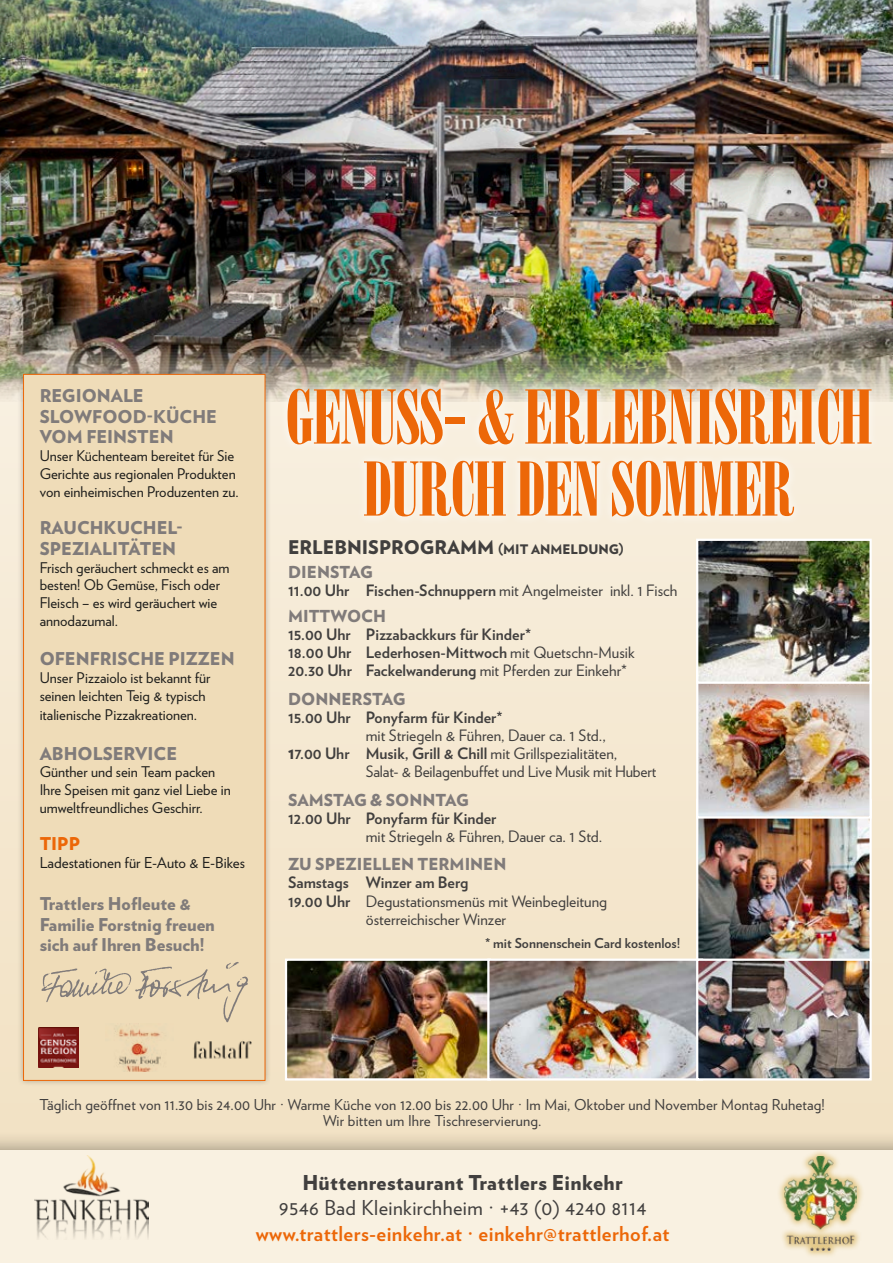
<style>
.page{position:relative;width:893px;height:1263px;background:#fff}
.page>*{position:absolute;margin:0;border:0;box-sizing:border-box;transform-origin:0 0}
.t1{font:75px/72px "Bodoni Std Poster Compressed";letter-spacing:-.02em;color:#ec6708;text-align:center}
.Absatzformat_3{font:700 20.55px "Verlag";letter-spacing:.02em;color:#ec6708}
.Absatzformat_3-2{font:20.55px "Verlag";letter-spacing:.02em;color:#413f3e}
.Absatzformat_3-3{font:900 20.55px "Verlag";letter-spacing:.02em;color:#413f3e}
.t2{font:900 18.75px "Verlag";color:#413f3e}
.t3{font:900 17.7px/20.7px "Verlag";color:#807b7a}
.t4{font:900 17.7px "Verlag";color:#ec6708}
.t5{font:900 16.5px "Verlag";color:#807b7a}
.t6{font:700 15.75px/18.1px "Verlag";color:#413f3e}
.t7{font:15.75px/18.1px "Verlag";color:#413f3e}
.Absatzformat_1{font:15px "Verlag";letter-spacing:.01em;color:#413f3e}
.t8{font:15px "Verlag";color:#1d1d1b}
.t9{font:14.7px/17.9px "Verlag";color:#1d1d1b}
.t10{font:700 13.65px "Verlag";color:#413f3e}
.s1{font-size:13.2px}
.s2{font-weight:400}
.s3{font-weight:900}
.s4{font-weight:700}
</style>
<div class="page">
<div style="left:0;top:1149px;width:893px;height:114px;background:#f9f1e1"></div>
<div style="left:0;top:0;width:893px;height:1151px;background:#1d1d1b;opacity:.5"></div>
<img style="left:0;top:0;width:893px;height:402px">
<img style="left:288px;top:961px;width:199px;height:116px">
<div style="left:285px;top:958px;width:206px;height:122px;border:2px solid #fff"></div>
<img style="left:699px;top:819px;width:170px;height:139px">
<div style="left:696px;top:799px;width:176px;height:162px;border:2px solid #fff"></div>
<img style="left:699px;top:684px;width:170px;height:132px">
<div style="left:696px;top:670px;width:176px;height:149px;border:2px solid #fff"></div>
<img style="left:699px;top:542px;width:170px;height:139px">
<div style="left:696px;top:539px;width:176px;height:145px;border:2px solid #fff"></div>
<img style="left:490px;top:961px;width:379px;height:116px">
<div style="left:487px;top:958px;width:216px;height:122px;border:2px solid #fff"></div>
<div style="left:696px;top:958px;width:176px;height:122px;border:2px solid #fff"></div>
<div style="left:17px;top:368px;width:254px;height:718px;background:#1d1d1b;opacity:.3"></div>
<div style="left:23px;top:374px;width:242px;height:706px;background:#efdcb8;border:1px solid #ec6708"></div>
<img style="left:41px;top:962px;width:207px;height:61px">
<img style="left:38px;top:1027px;width:40px;height:40px">
<img style="left:115px;top:1028px;width:46px;height:44px">
<img style="left:193px;top:1041px;width:59px;height:18px">
<div style="left:777px;top:1149px;width:87px;height:109px;background:#ce9e29;opacity:.5"></div>
<img style="left:784px;top:1157px;width:73px;height:93px">
<img style="left:34px;top:1155px;width:114px;height:84px">
<div style="left:278px;top:380px;width:602px;height:146px;background:#fff;opacity:.67"></div>
<p class="t3" style="left:40px;top:384px;width:179px">REGIONALE<br>SLOWFOOD-KÜCHE</p>
<p class="t3" style="left:40px;top:426px;width:136px">VOM FEINSTEN</p>
<p class="t9" style="left:40px;top:446px;width:200px">Unser Küchenteam bereitet für Sie<br>Gerichte aus regionalen Produkten von einheimischen Produzenten zu.</p>
<p class="t3" style="left:40px;top:516px;width:145px">RAUCHKUCHEL-<br>SPEZIALITÄTEN</p>
<p class="t9" style="left:40px;top:557px;width:191px">Frisch geräuchert schmeckt es am besten! Ob Gemüse, Fisch oder<br>Fleisch – es wird geräuchert wie annodazumal.</p>
<p class="t3" style="left:40px;top:648px;width:197px">OFENFRISCHE PIZZEN</p>
<p class="t9" style="left:40px;top:668px;width:172px">Unser Pizzaiolo ist bekannt für seinen leichten Teig &amp; typisch</p>
<p class="t9" style="left:40px;top:705px;width:159px">italienische Pizzakreationen.</p>
<p class="t3" style="left:40px;top:742px;width:139px">ABHOLSERVICE</p>
<p class="t9" style="left:40px;top:762px;width:193px">Günther und sein Team packen<br>Ihre Speisen mit ganz viel Liebe in umweltfreundliches Geschirr.</p>
<p class="t4" style="left:40px;top:829px;width:42px">TIPP</p>
<p class="t8" style="left:40px;top:852px;width:207px">Ladestationen für E-Auto &amp; E-Bikes</p>
<p class="t3" style="left:40px;top:892px;width:177px">Trattlers Hofleute &amp;<br>Familie Forstnig freuen sich auf Ihren Besuch!</p>
<p class="t1" style="left:285px;top:381px;width:589px">GENUSS- &amp; ERLEBNISREICH<br>DURCH DEN SOMMER</p>
<p class="t2" style="left:288px;top:531px;width:337px">ERLEBNISPROGRAMM <span class="s1">(MIT ANMELDUNG)</span></p>
<p class="t5" style="left:288px;top:558px;width:86px">DIENSTAG</p>
<p class="t6" style="left:288px;top:580px;width:391px">11.00 Uhr Fischen-Schnuppern <span class="s2">mit Angelmeister inkl. 1 Fisch</span></p>
<p class="t5" style="left:288px;top:602px;width:100px">MITTWOCH</p>
<p class="t6" style="left:288px;top:624px;width:348px">15.00 Uhr Pizzabackkurs für Kinder*<br>18.00 Uhr Lederhosen-Mittwoch <span class="s2">mit Quetschn-Musik</span></p>
<p class="t6" style="left:288px;top:661px;width:341px">20.30 Uhr Fackelwanderung <span class="s2">mit Pferden zur Einkehr*</span></p>
<p class="t5" style="left:288px;top:685px;width:119px">DONNERSTAG</p>
<p class="t6" style="left:288px;top:707px;width:216px">15.00 Uhr Ponyfarm für Kinder*</p>
<p class="t7" style="left:366px;top:725px;width:242px">mit Striegeln &amp; Führen, Dauer ca. 1 Std.,</p>
<p class="t6" style="left:288px;top:744px;width:331px"><span class="s3">1</span>7.00 Uhr Musik, Grill &amp; Chill <span class="s2">mit Grillspezialitäten,</span></p>
<p class="t7" style="left:366px;top:762px;width:292px">Salat- &amp; Beilagenbuffet und Live Musik mit Hubert</p>
<p class="t5" style="left:288px;top:786px;width:182px">SAMSTAG &amp; SONNTAG</p>
<p class="t7" style="left:366px;top:808px;width:238px;text-indent:-78px"><span class="s4">12.00 Uhr Ponyfarm für Kinder<br></span>mit Striegeln &amp; Führen, Dauer ca. 1 Std.</p>
<p class="t5" style="left:288px;top:851px;width:220px">ZU SPEZIELLEN TERMINEN</p>
<p class="t6" style="left:288px;top:873px;width:182px">Samstags Winzer am Berg</p>
<p class="t7" style="left:288px;top:891px;width:321px"><span class="s4">19.00 Uhr</span> Degustationsmenüs mit Weinbegleitung</p>
<p class="t7" style="left:366px;top:909px;width:142px">österreichischer Winzer</p>
<p class="t10" style="left:485px;top:933px;width:197px">* mit Sonnenschein Card kostenlos!</p>
<p class="Absatzformat_1" style="left:40px;top:1093px;width:787px">Täglich geöffnet von 11.30 bis 24.00 Uhr · Warme Küche von 12.00 bis 22.00 Uhr · Im Mai, Oktober und November Montag Ruhetag!</p>
<p class="Absatzformat_1" style="left:323px;top:1110px;width:220px">Wir bitten um Ihre Tischreservierung.</p>
<p class="Absatzformat_3-3" style="left:302px;top:1166px;width:322px">Hüttenrestaurant Trattlers Einkehr</p>
<p class="Absatzformat_3-2" style="left:279px;top:1192px;width:369px">9546 Bad Kleinkirchheim · +43 (0) 4240 8114</p>
<p class="Absatzformat_3" style="left:256px;top:1217px;width:415px">www.trattlers-einkehr.at · einkehr@trattlerhof.at</p>
</div>
